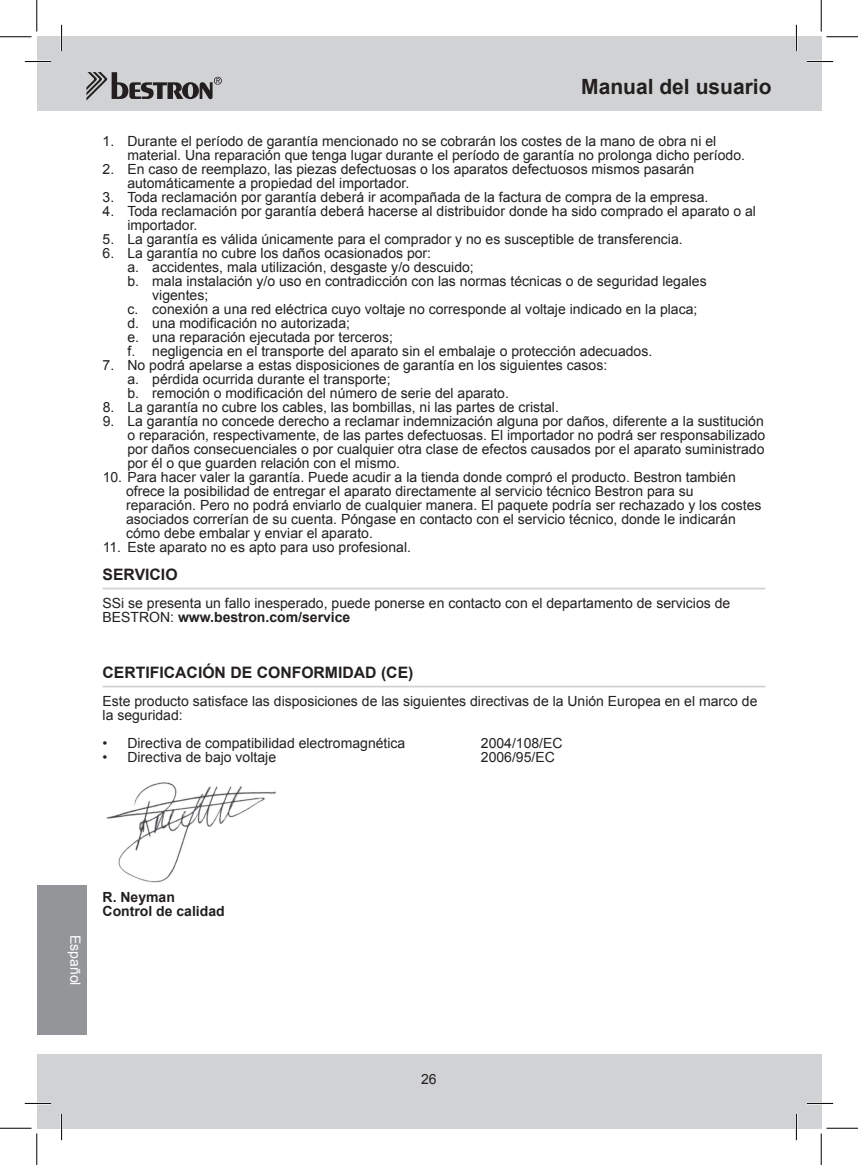
<style>
.page{position:relative;width:858px;height:1165px;background:#fff}
.page>*{position:absolute;margin:0;border:0;box-sizing:border-box;transform-origin:0 0}
.t1{font:700 21px "Arial";color:#231f20}
.t2{font:700 15.75px "Arial";color:#231f20}
.t3{font:14px/14px "Arial";color:#231f20}
.t4{font:700 14px/14px "Arial";color:#231f20}
.t5{font:14px "Arial";color:#fff}
.s1{font-weight:700}
</style>
<div class="page">
<div style="left:37px;top:37px;width:784px;height:74px;background:#d1d2d4"></div>
<div style="left:37px;top:1054px;width:784px;height:74px;background:#d1d2d4"></div>
<svg style="left:86px;top:72px;width:136px;height:29px"></svg>
<div style="left:37px;top:885px;width:49px;height:150px;background:#939598"></div>
<hr style="left:102px;top:588px;width:663px;height:1px;background:#d1d2d4">
<hr style="left:102px;top:686px;width:663px;height:1px;background:#d1d2d4">
<img style="left:106px;top:782px;width:170px;height:101px">
<hr style="left:25px;top:60px;width:26px;height:3px;background:#fff">
<hr style="left:806px;top:60px;width:26px;height:3px;background:#fff">
<hr style="left:25px;top:1102px;width:26px;height:2px;background:#fff">
<hr style="left:806px;top:1102px;width:26px;height:2px;background:#fff">
<hr style="left:60px;top:25px;width:3px;height:26px;background:#fff">
<hr style="left:60px;top:1114px;width:3px;height:26px;background:#fff">
<hr style="left:795px;top:25px;width:2px;height:26px;background:#fff">
<hr style="left:795px;top:1114px;width:2px;height:26px;background:#fff">
<svg style="left:25px;top:61px;width:26px;height:1px"></svg>
<svg style="left:806px;top:61px;width:26px;height:1px"></svg>
<svg style="left:25px;top:1103px;width:26px;height:1px"></svg>
<svg style="left:806px;top:1103px;width:26px;height:1px"></svg>
<svg style="left:61px;top:25px;width:1px;height:26px"></svg>
<svg style="left:61px;top:1114px;width:1px;height:26px"></svg>
<svg style="left:795px;top:25px;width:1px;height:26px"></svg>
<svg style="left:795px;top:1114px;width:1px;height:26px"></svg>
<hr style="left:0;top:36px;width:32px;height:1px;background:#000">
<hr style="left:826px;top:36px;width:31px;height:1px;background:#000">
<hr style="left:0;top:1128px;width:32px;height:1px;background:#000">
<hr style="left:826px;top:1128px;width:31px;height:1px;background:#000">
<hr style="left:36px;top:0;width:1px;height:32px;background:#000">
<hr style="left:36px;top:1133px;width:1px;height:32px;background:#000">
<hr style="left:820px;top:0;width:1px;height:32px;background:#000">
<hr style="left:820px;top:1133px;width:1px;height:32px;background:#000">
<h1 class="t1" style="left:581px;top:73px;width:192px">Manual del usuario</h1>
<p class="t3" style="left:127px;top:134px;width:619px;text-indent:-25px">1. Durante el período de garantía mencionado no se cobrarán los costes de la mano de obra ni el material. Una reparación que tenga lugar durante el período de garantía no prolonga dicho período.</p>
<p class="t3" style="left:127px;top:162px;width:568px;text-indent:-25px">2. En caso de reemplazo, las piezas defectuosas o los aparatos defectuosos mismos pasarán automáticamente a propiedad del importador.</p>
<p class="t3" style="left:102px;top:190px;width:607px">3. Toda reclamación por garantía deberá ir acompañada de la factura de compra de la empresa.</p>
<p class="t3" style="left:127px;top:204px;width:630px;text-indent:-25px">4. Toda reclamación por garantía deberá hacerse al distribuidor donde ha sido comprado el aparato o al importador.</p>
<p class="t3" style="left:102px;top:232px;width:581px">5. La garantía es válida únicamente para el comprador y no es susceptible de transferencia.</p>
<p class="t3" style="left:102px;top:246px;width:330px">6. La garantía no cubre los daños ocasionados por:</p>
<p class="t3" style="left:127px;top:260px;width:348px">a. accidentes, mala utilización, desgaste y/o descuido;</p>
<p class="t3" style="left:127px;top:274px;width:580px">b. mala instalación y/o uso en contradicción con las normas técnicas o de seguridad legales</p>
<p class="t3" style="left:152px;top:288px;width:58px">vigentes;</p>
<p class="t3" style="left:127px;top:302px;width:571px">c. conexión a una red eléctrica cuyo voltaje no corresponde al voltaje indicado en la placa;</p>
<p class="t3" style="left:127px;top:316px;width:224px">d. una modificación no autorizada;</p>
<p class="t3" style="left:127px;top:330px;width:267px">e. una reparación ejecutada por terceros;</p>
<p class="t3" style="left:127px;top:344px;width:526px">f. negligencia en el transporte del aparato sin el embalaje o protección adecuados.</p>
<p class="t3" style="left:127px;top:358px;width:481px;text-indent:-25px">7. No podrá apelarse a estas disposiciones de garantía en los siguientes casos: a. pérdida ocurrida durante el transporte;<br>b. remoción o modificación del número de serie del aparato.</p>
<p class="t3" style="left:103px;top:400px;width:457px">8. La garantía no cubre los cables, las bombillas, ni las partes de cristal.</p>
<p class="t3" style="left:127px;top:414px;width:639px;text-align:justify;text-indent:-25px">9. La garantía no concede derecho a reclamar indemnización alguna por daños, diferente a la sustitución o reparación, respectivamente, de las partes defectuosas. El importador no podrá ser responsabilizado por daños consecuenciales o por cualquier otra clase de efectos causados por el aparato suministrado por él o que guarden relación con el mismo.</p>
<p class="t3" style="left:126px;top:470px;width:636px;text-indent:-23px">10. Para hacer valer la garantía. Puede acudir a la tienda donde compró el producto. Bestron también ofrece la posibilidad de entregar el aparato directamente al servicio técnico Bestron para su reparación. Pero no podrá enviarlo de cualquier manera. El paquete podría ser rechazado y los costes asociados correrían de su cuenta. Póngase en contacto con el servicio técnico, donde le indicarán cómo debe embalar y enviar el aparato.</p>
<p class="t3" style="left:103px;top:540px;width:310px">11. Este aparato no es apto para uso profesional.</p>
<p class="t2" style="left:102px;top:564px;width:76px">Servicio</p>
<p class="t3" style="left:102px;top:596px;width:629px">SSi se presenta un fallo inesperado, puede ponerse en contacto con el departamento de servicios de<br>BESTRON: <span class="s1">www.bestron.com/service</span></p>
<p class="t2" style="left:102px;top:662px;width:312px">Certificación de conformidad (CE)</p>
<p class="t3" style="left:102px;top:694px;width:656px">Este producto satisface las disposiciones de las siguientes directivas de la Unión Europea en el marco de la seguridad:</p>
<p class="t3" style="left:102px;top:736px;width:304px">• Directiva de compatibilidad electromagnética</p>
<p class="t3" style="left:480px;top:736px;width:83px">2004/108/EC</p>
<p class="t3" style="left:102px;top:750px;width:175px">• Directiva de bajo voltaje</p>
<p class="t3" style="left:480px;top:750px;width:75px">2006/95/EC</p>
<p class="t5" style="left:85px;top:935px;width:52px;rotate:90deg">Español</p>
<p class="t4" style="left:102px;top:891px;width:124px">R. Neyman<br>Control de calidad</p>
<p class="t3" style="left:421px;top:1072px;width:17px">26</p>
</div>
